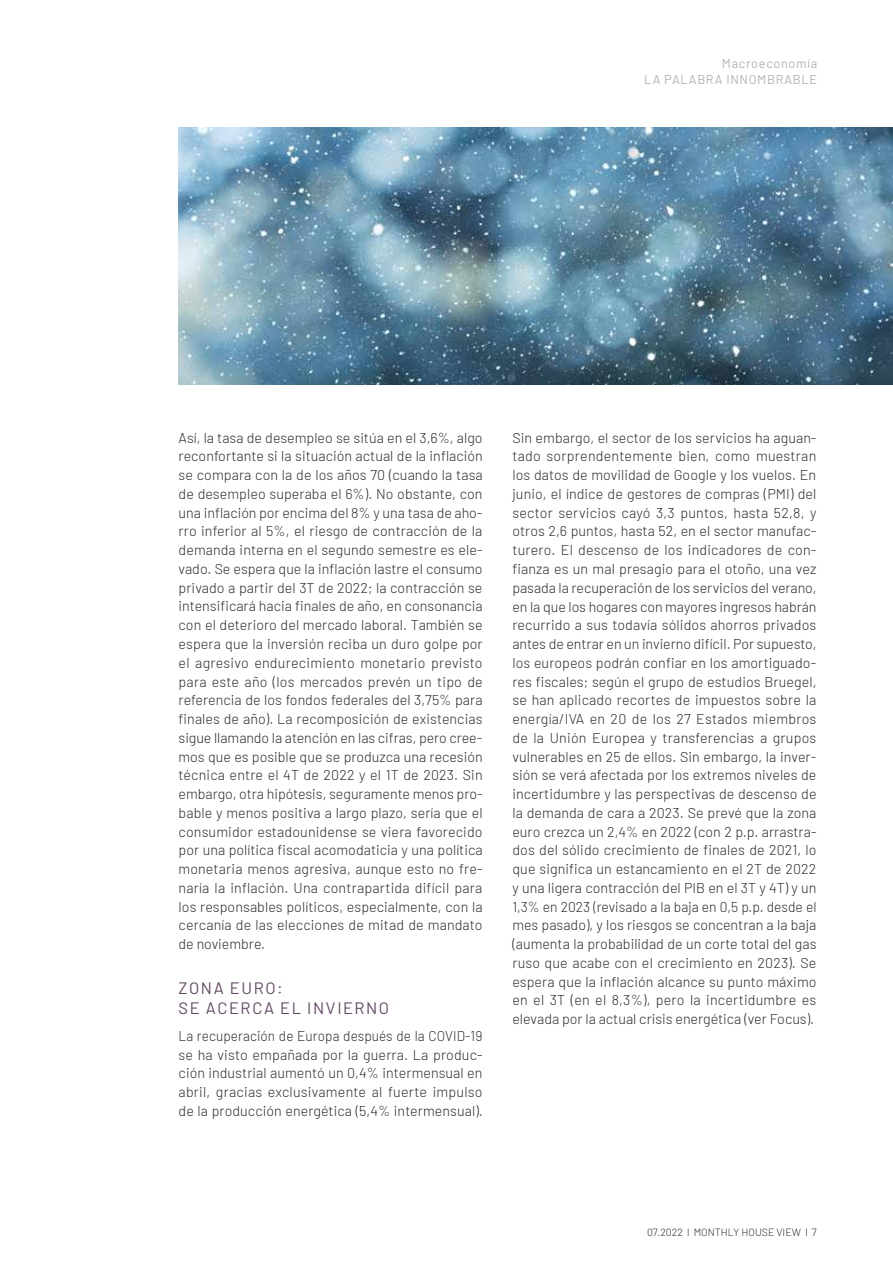
<style>
.page{position:relative;width:893px;height:1263px;background:#fff}
.page>*{position:absolute;margin:0;border:0;box-sizing:border-box;transform-origin:0 0}
.t1{font:16.5px/19.5px "Barlow";letter-spacing:.095em;color:#624865}
.t2{font:300 14.25px/18.8px "Barlow";letter-spacing:.005em;color:#2a2c30;text-align:justify}
.t3{font:300 14.25px/18.8px "Barlow";letter-spacing:.005em;color:#2a2c30;text-align:justify;scale:.95 1}
.t4{font:12.75px/16.5px "Barlow";letter-spacing:.05em;color:#b3b2b2;text-align:right}
.t5{font:300 10.5px "Barlow";color:#2a2c30}
</style>
<div class="page">
<img style="left:178px;top:128px;width:715px;height:256px">
<p class="t4" style="left:644px;top:54px;width:174px">Macroeconomía<br>LA PALABRA INNOMBRABLE</p>
<p class="t2" style="left:179px;top:427px;width:306px">Así, la tasa de desempleo se sitúa en el 3,6%, algo reconfortante si la situación actual de la inflación se compara con la de los años 70 (cuando la tasa de desempleo superaba el 6%). No obstante, con una inflación por encima del 8% y una tasa de aho&shy;rro inferior al 5%, el riesgo de contracción de la demanda interna en el segundo semestre es ele&shy;vado. Se espera que la inflación lastre el consumo privado a partir del 3T de 2022; la contracción se intensificará hacia finales de año, en consonancia con el deterioro del mercado laboral. También se espera que la inversión reciba un duro golpe por el agresivo endurecimiento monetario previsto para este año (los mercados prevén un tipo de referencia de los fondos federales del 3,75% para finales de año). La recomposición de existencias sigue llamando la atención en las cifras, pero cree&shy;mos que es posible que se produzca una recesión técnica entre el 4T de 2022 y el 1T de 2023. Sin embargo, otra hipótesis, seguramente menos pro&shy;bable y menos positiva a largo plazo, sería que el consumidor estadounidense se viera favorecido por una política fiscal acomodaticia y una política monetaria menos agresiva, aunque esto no fre&shy;naría la inflación. Una contrapartida difícil para los responsables políticos, especialmente, con la cercanía de las elecciones de mitad de mandato de noviembre.</p>
<p class="t1" style="left:179px;top:977px;width:212px">ZONA EURO:<br>SE ACERCA EL INVIERNO</p>
<p class="t3" style="left:179px;top:1025px;width:322px">La recuperación de Europa después de la COVID-19 se ha visto empañada por la guerra. La produc&shy;ción industrial aumentó un 0,4% intermensual en abril, gracias exclusivamente al fuerte impulso de la producción energética (5,4% intermensual).</p>
<p class="t2" style="left:512px;top:427px;width:306px">Sin embargo, el sector de los servicios ha aguan&shy;tado sorprendentemente bien, como muestran los datos de movilidad de Google y los vuelos. En junio, el índice de gestores de compras (PMI) del sector servicios cayó 3,3 puntos, hasta 52,8, y otros 2,6 puntos, hasta 52, en el sector manufac&shy;turero. El descenso de los indicadores de con&shy;fianza es un mal presagio para el otoño, una vez pasada la recuperación de los servicios del verano, en la que los hogares con mayores ingresos habrán recurrido a sus todavía sólidos ahorros privados antes de entrar en un invierno difícil. Por supuesto, los europeos podrán confiar en los amortiguado&shy;res fiscales; según el grupo de estudios Bruegel, se han aplicado recortes de impuestos sobre la energía/IVA en 20 de los 27 Estados miembros de la Unión Europea y transferencias a grupos vulnerables en 25 de ellos. Sin embargo, la inver&shy;sión se verá afectada por los extremos niveles de incertidumbre y las perspectivas de descenso de la demanda de cara a 2023. Se prevé que la zona euro crezca un 2,4% en 2022 (con 2 p.p. arrastra&shy;dos del sólido crecimiento de finales de 2021, lo que significa un estancamiento en el 2T de 2022 y una ligera contracción del PIB en el 3T y 4T) y un 1,3% en 2023 (revisado a la baja en 0,5 p.p. desde el mes pasado), y los riesgos se concentran a la baja (aumenta la probabilidad de un corte total del gas ruso que acabe con el crecimiento en 2023). Se espera que la inflación alcance su punto máximo en el 3T (en el 8,3%), pero la incertidumbre es elevada por la actual crisis energética (ver Focus).</p>
<p class="t5" style="left:647px;top:1225px;width:171px">07.2022 l MONTHLY HOUSE VIEW l 7</p>
</div>
